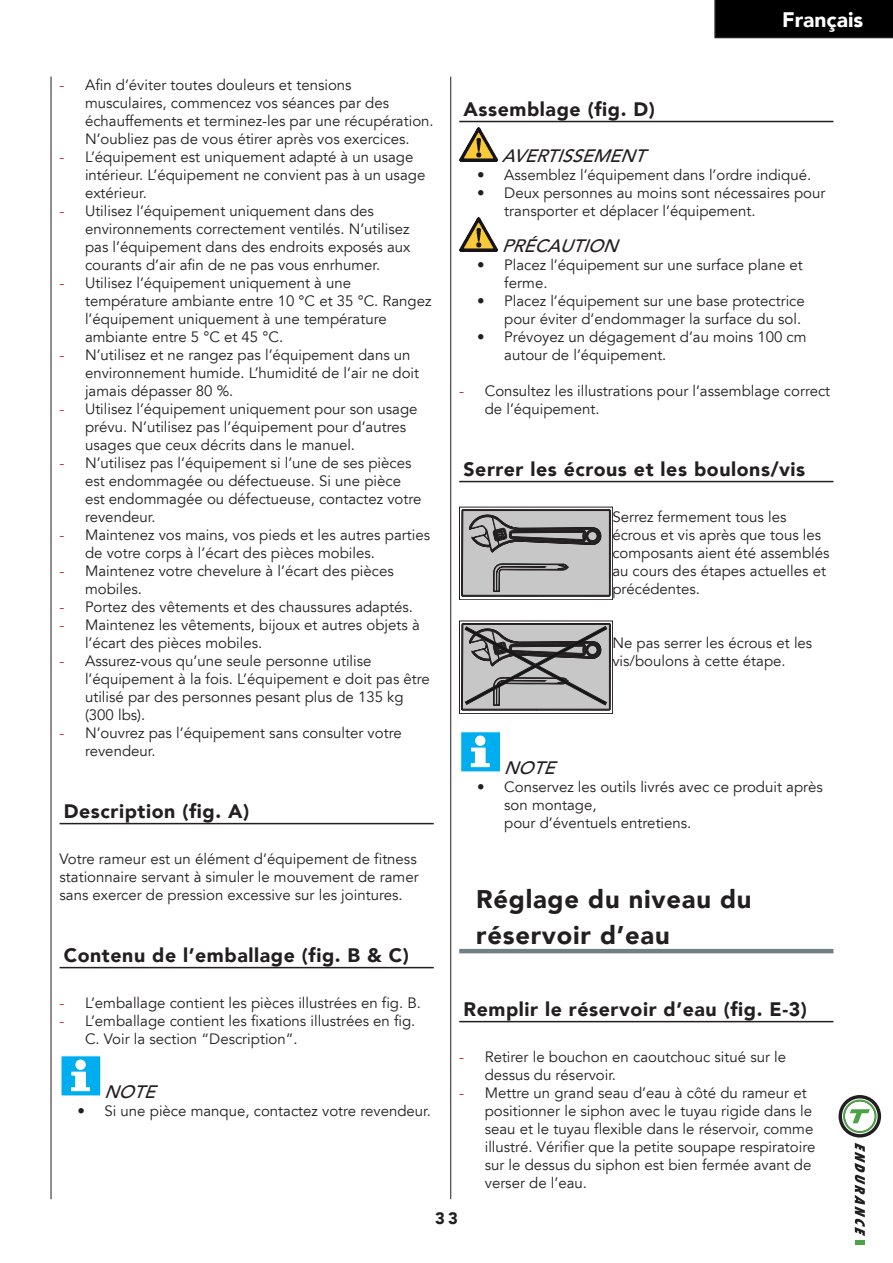
<style>
.page{position:relative;width:893px;height:1263px;background:#fff}
.page>*{position:absolute;margin:0;border:0;box-sizing:border-box;transform-origin:0 0}
.t1{font:900 25.5px/36px "Avenir LT";letter-spacing:.03em;color:#231f20}
.t2{font:900 21px "Avenir LT";color:#fff}
.t3{font:900 19.5px "Avenir LT";letter-spacing:.03em;color:#231f20}
.t4{font:italic 500 18px "Avenir LT";color:#231f20}
.t5{font:900 16.5px "Avenir LT";color:#231f20}
.t6{font:15px/18px "Avenir LT";color:#231f20}
.s1{color:#d1232a}
</style>
<div class="page">
<div style="left:714px;top:0;width:179px;height:38px;background:#000"></div>
<svg style="left:838px;top:1095px;width:43px;height:42px"></svg>
<svg style="left:855px;top:1143px;width:10px;height:93px"></svg>
<div style="left:855px;top:1240px;width:10px;height:5px;background:#4ca346"></div>
<hr style="left:51px;top:77px;width:1px;height:1122px;background:#231f20">
<hr style="left:450px;top:77px;width:1px;height:1122px;background:#231f20">
<hr style="left:60px;top:823px;width:374px;height:1px;background:#231f20">
<hr style="left:60px;top:967px;width:374px;height:1px;background:#231f20">
<svg style="left:61px;top:1055px;width:40px;height:41px"></svg>
<hr style="left:459px;top:121px;width:374px;height:1px;background:#231f20">
<hr style="left:459px;top:481px;width:374px;height:1px;background:#231f20">
<hr style="left:459px;top:949px;width:374px;height:4px;background:#727f87">
<hr style="left:459px;top:1021px;width:374px;height:1px;background:#231f20">
<img style="left:459px;top:127px;width:39px;height:34px">
<img style="left:459px;top:217px;width:39px;height:34px">
<svg style="left:459px;top:507px;width:153px;height:92px"></svg>
<svg style="left:459px;top:621px;width:153px;height:92px"></svg>
<svg style="left:460px;top:731px;width:40px;height:41px"></svg>
<p class="t6" style="left:85px;top:76px;width:350px;text-indent:-26px"><span class="s1">-</span> Afin d’éviter toutes douleurs et tensions musculaires, commencez vos séances par des échauffements et terminez-les par une récupération.<br>N’oubliez pas de vous étirer après vos exercices.</p>
<p class="t6" style="left:85px;top:148px;width:342px;text-indent:-26px"><span class="s1">-</span> L’équipement est uniquement adapté à un usage intérieur. L’équipement ne convient pas à un usage extérieur.</p>
<p class="t6" style="left:85px;top:202px;width:327px;text-indent:-26px"><span class="s1">-</span> Utilisez l’équipement uniquement dans des environnements correctement ventilés. N’utilisez pas l’équipement dans des endroits exposés aux courants d’air afin de ne pas vous enrhumer.</p>
<p class="t6" style="left:85px;top:274px;width:348px;text-indent:-26px"><span class="s1">-</span> Utilisez l’équipement uniquement à une température ambiante entre 10 °C et 35 °C. Rangez l’équipement uniquement à une température ambiante entre 5 °C et 45 °C.</p>
<p class="t6" style="left:85px;top:346px;width:336px;text-indent:-26px"><span class="s1">-</span> N’utilisez et ne rangez pas l’équipement dans un environnement humide. L’humidité de l’air ne doit jamais dépasser 80 %.</p>
<p class="t6" style="left:85px;top:400px;width:334px;text-indent:-26px"><span class="s1">-</span> Utilisez l’équipement uniquement pour son usage prévu. N’utilisez pas l’équipement pour d’autres usages que ceux décrits dans le manuel.</p>
<p class="t6" style="left:85px;top:454px;width:338px;text-indent:-26px"><span class="s1">-</span> N’utilisez pas l’équipement si l’une de ses pièces est endommagée ou défectueuse. Si une pièce est endommagée ou défectueuse, contactez votre revendeur.</p>
<p class="t6" style="left:85px;top:526px;width:347px;text-indent:-26px"><span class="s1">-</span> Maintenez vos mains, vos pieds et les autres parties de votre corps à l’écart des pièces mobiles.</p>
<p class="t6" style="left:85px;top:562px;width:310px;text-indent:-26px"><span class="s1">-</span> Maintenez votre chevelure à l’écart des pièces mobiles.</p>
<p class="t6" style="left:60px;top:598px;width:355px"><span class="s1">-</span> Portez des vêtements et des chaussures adaptés.</p>
<p class="t6" style="left:85px;top:616px;width:336px;text-indent:-26px"><span class="s1">-</span> Maintenez les vêtements, bijoux et autres objets à l’écart des pièces mobiles.</p>
<p class="t6" style="left:85px;top:652px;width:346px;text-indent:-26px"><span class="s1">-</span> Assurez-vous qu’une seule personne utilise l’équipement à la fois. L’équipement e doit pas être utilisé par des personnes pesant plus de 135 kg (300 lbs).</p>
<p class="t6" style="left:85px;top:724px;width:318px;text-indent:-26px"><span class="s1">-</span> N’ouvrez pas l’équipement sans consulter votre revendeur.</p>
<h3 class="t3" style="left:64px;top:799px;width:187px">Description (fig. A)</h3>
<p class="t6" style="left:60px;top:850px;width:361px">Votre rameur est un élément d’équipement de fitness stationnaire servant à simuler le mouvement de ramer sans exercer de pression excessive sur les jointures.</p>
<h3 class="t3" style="left:64px;top:943px;width:347px">Contenu de l’emballage (fig. B &amp; C)</h3>
<p class="t6" style="left:60px;top:994px;width:363px"><span class="s1">-</span> L’emballage contient les pièces illustrées en fig. B.</p>
<p class="t6" style="left:85px;top:1012px;width:332px;text-indent:-26px"><span class="s1">-</span> L’emballage contient les fixations illustrées en fig.<br>C. Voir la section “Description”.</p>
<p class="t4" style="left:104px;top:1081px;width:60px">NOTE</p>
<p class="t6" style="left:78px;top:1102px;width:355px">• Si une pièce manque, contactez votre revendeur.</p>
<h2 class="t2" style="left:782px;top:6px;width:82px">Français</h2>
<h3 class="t3" style="left:463px;top:97px;width:193px">Assemblage (fig. D)</h3>
<p class="t4" style="left:502px;top:145px;width:153px">AVERTISSEMENT</p>
<p class="t6" style="left:477px;top:166px;width:335px">• Assemblez l’équipement dans l’ordre indiqué.</p>
<p class="t6" style="left:504px;top:184px;width:323px;text-indent:-27px">• Deux personnes au moins sont nécessaires pour transporter et déplacer l’équipement.</p>
<p class="t4" style="left:502px;top:235px;width:125px">PRÉCAUTION</p>
<p class="t6" style="left:504px;top:256px;width:300px;text-indent:-27px">• Placez l’équipement sur une surface plane et ferme.</p>
<p class="t6" style="left:477px;top:292px;width:329px;text-align:right">• Placez l’équipement sur une base protectrice pour éviter d’endommager la surface du sol.</p>
<p class="t6" style="left:504px;top:328px;width:304px;text-indent:-27px">• Prévoyez un dégagement d’au moins 100 cm autour de l’équipement.</p>
<p class="t6" style="left:485px;top:382px;width:347px;text-indent:-26px"><span class="s1">-</span> Consultez les illustrations pour l’assemblage correct de l’équipement.</p>
<h3 class="t3" style="left:463px;top:457px;width:343px">Serrer les écrous et les boulons/vis</h3>
<p class="t6" style="left:612px;top:508px;width:219px">Serrez fermement tous les écrous et vis après que tous les composants aient été assemblés au cours des étapes actuelles et précédentes.</p>
<p class="t6" style="left:612px;top:634px;width:201px">Ne pas serrer les écrous et les vis/boulons à cette étape.</p>
<p class="t4" style="left:504px;top:757px;width:60px">NOTE</p>
<p class="t6" style="left:504px;top:778px;width:320px;text-indent:-27px">• Conservez les outils livrés avec ce produit après son montage,<br>pour d’éventuels entretiens.</p>
<h1 class="t1" style="left:476px;top:880px;width:277px">Réglage du niveau du réservoir d’eau</h1>
<h3 class="t3" style="left:463px;top:997px;width:345px">Remplir le réservoir d’eau (fig. E-3)</h3>
<p class="t6" style="left:485px;top:1048px;width:303px;text-indent:-26px"><span class="s1">-</span> Retirer le bouchon en caoutchouc situé sur le dessus du réservoir.</p>
<p class="t6" style="left:485px;top:1084px;width:332px;text-indent:-26px"><span class="s1">-</span> Mettre un grand seau d’eau à côté du rameur et positionner le siphon avec le tuyau rigide dans le seau et le tuyau flexible dans le réservoir, comme illustré. Vérifier que la petite soupape respiratoire sur le dessus du siphon est bien fermée avant de verser de l’eau.</p>
<p class="t5" style="left:435px;top:1208px;width:24px">33</p>
</div>
